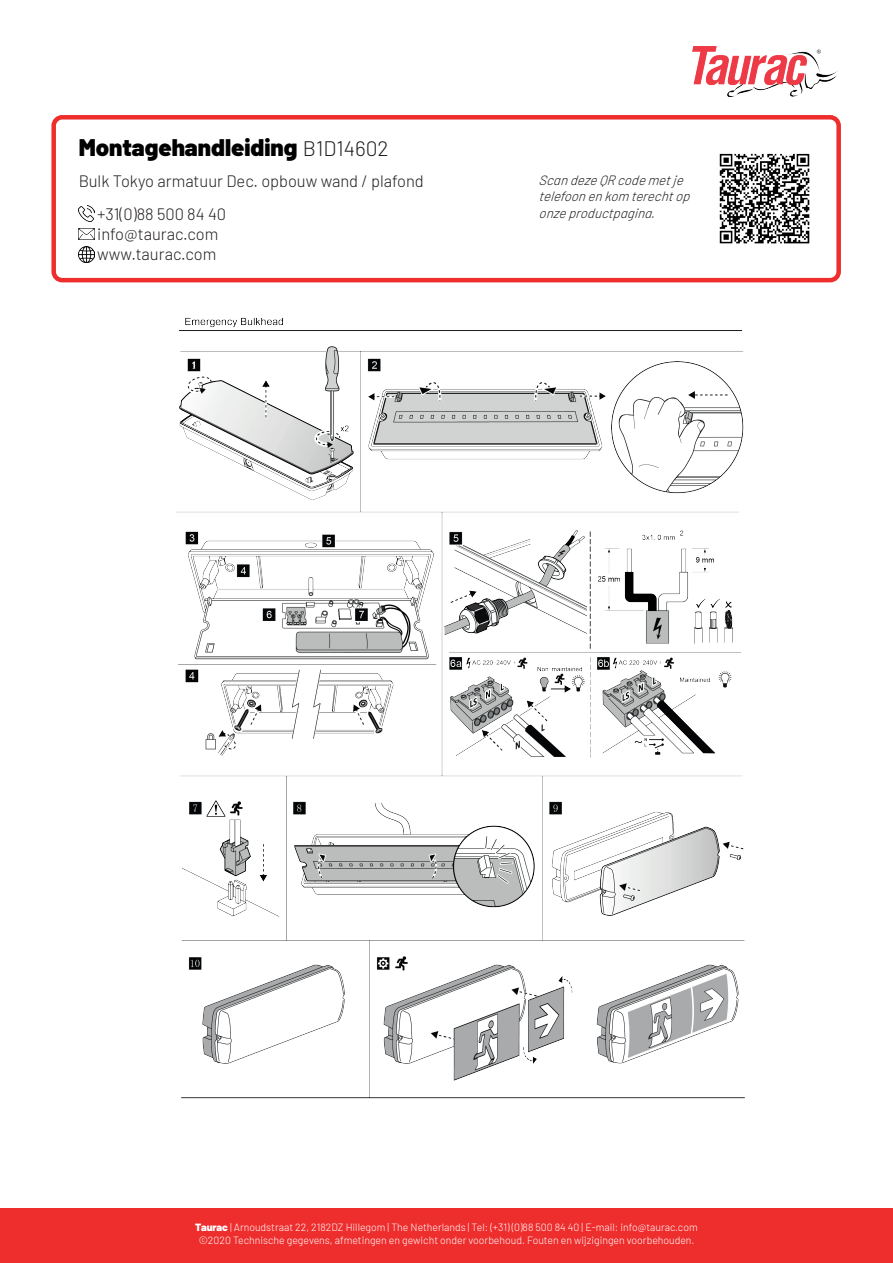
<style>
.page{position:relative;width:893px;height:1263px;background:#fff}
.page>*{position:absolute;margin:0;border:0;box-sizing:border-box;transform-origin:0 0}
.t1{font:900 24px "Barlow";color:#000001}
.t2{font:300 21px "Barlow";color:#231f20}
.t3{font:300 16.5px/19.8px "Barlow";color:#231f20}
.t4{font:italic 300 13.5px/16.2px "Barlow";color:#231f20}
.t5{font:300 10.5px/12.6px "Barlow";color:#fff;text-align:center}
.s1{font-weight:900}
</style>
<div class="page">
<img style="left:692px;top:47px;width:146px;height:50px">
<div style="left:51px;top:115px;width:790px;height:167px;border:4px solid #ee2d2d;border-radius:9px"></div>
<img style="left:79px;top:247px;width:16px;height:16px">
<img style="left:79px;top:229px;width:16px;height:11px">
<img style="left:79px;top:206px;width:16px;height:16px">
<div style="left:0;top:1209px;width:893px;height:54px;background:#ee2d2d"></div>
<img style="left:176px;top:317px;width:568px;height:782px">
<img style="left:719px;top:153px;width:91px;height:91px">
<h1 class="t1" style="left:79px;top:130px;width:220px">Montagehandleiding</h1>
<h2 class="t2" style="left:303px;top:133px;width:87px">B1D14602</h2>
<h3 class="t3" style="left:79px;top:170px;width:346px">Bulk Tokyo armatuur Dec. opbouw wand / plafond</h3>
<p class="t4" style="left:539px;top:171px;width:155px">Scan deze QR code metje telefoon en kom terechtop</p>
<h3 class="t3" style="left:97px;top:203px;width:130px">+31(0)88 500 84 40</h3>
<p class="t4" style="left:539px;top:204px;width:121px">onze productpagina.</p>
<h3 class="t3" style="left:97px;top:223px;width:123px">info@taurac.com www.taurac.com</h3>
<p class="t5" style="left:195px;top:1220px;width:504px"><span class="s1">Taurac</span> | Arnoudstraat 22, 2182DZ Hillegom | The Netherlands | Tel: (+31) (0)88 500 84 40 | E-mail: info@taurac.com ©2020 Technische gegevens, afmetingen en gewicht onder voorbehoud. Fouten en wijzigingen voorbehouden.</p>
</div>
